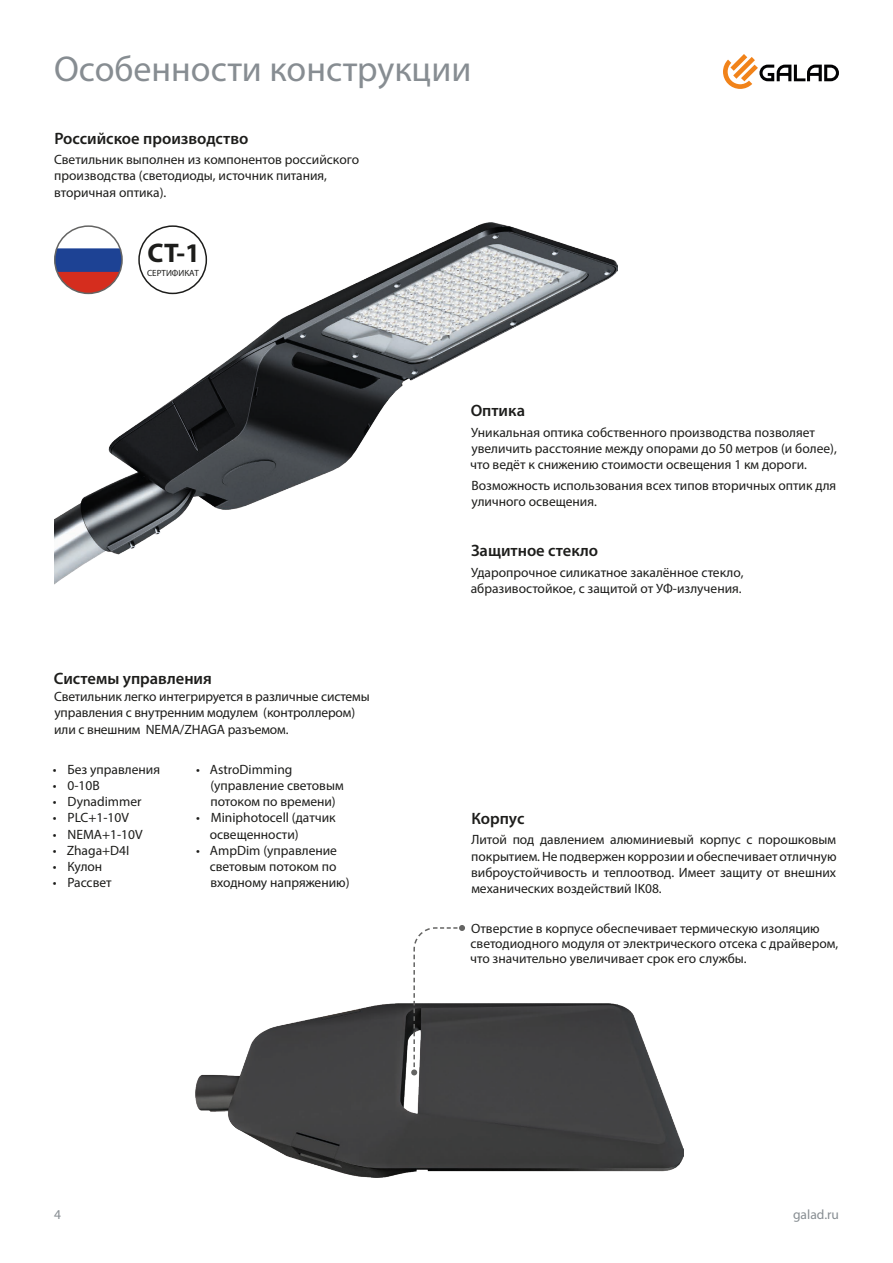
<style>
.page{position:relative;width:893px;height:1263px;background:#fff}
.page>*{position:absolute;margin:0;border:0;box-sizing:border-box;transform-origin:0 0}
.t1{font:36px "Myriad Pro";color:#878d92}
.t2{font:700 27px "Myriad Pro";color:#1d1d1b}
.t3{font:600 16.5px "Myriad Pro";color:#1d1d1b}
.t4{font:13.5px/16.2px "Myriad Pro";color:#1d1d1b}
.t5{font:13.5px "Myriad Pro";color:#878d92}
.t6{font:9px "Myriad Pro";color:#1d1d1b}
</style>
<div class="page">
<img style="left:195px;top:1003px;width:488px;height:174px">
<img style="left:54px;top:223px;width:563px;height:362px">
<svg style="left:723px;top:54px;width:116px;height:35px"></svg>
<div style="left:138px;top:225px;width:69px;height:69px;border:2px solid #1d1d1b;border-radius:50%"></div>
<svg style="left:411px;top:925px;width:54px;height:150px"></svg>
<p class="t1" style="left:54px;top:47px;width:419px">Особенности конструкции</p>
<p class="t3" style="left:54px;top:128px;width:195px">Российское производство</p>
<p class="t4" style="left:54px;top:151px;width:307px">Светильник выполнен из компонентов российского производства (cветодиоды, источник питания, вторичная оптика).</p>
<p class="t2" style="left:147px;top:235px;width:54px">СТ-1</p>
<p class="t6" style="left:147px;top:267px;width:53px">СЕРТИФИКАТ</p>
<p class="t3" style="left:54px;top:668px;width:160px">Системы управления</p>
<p class="t4" style="left:54px;top:688px;width:317px">Светильник легко интегрируется в различные системы управления с внутренним модулем (контроллером) или с внешним NEMA/ZHAGA разъемом.</p>
<p class="t4" style="left:53px;top:761px;width:109px">• Без управления</p>
<p class="t4" style="left:53px;top:777px;width:48px">• 0-10В</p>
<p class="t4" style="left:53px;top:793px;width:90px">• Dynadimmer</p>
<p class="t4" style="left:53px;top:810px;width:77px">• PLC+1-10V</p>
<p class="t4" style="left:53px;top:826px;width:91px">• NEMA+1-10V</p>
<p class="t4" style="left:53px;top:842px;width:78px">• Zhaga+D4I</p>
<p class="t4" style="left:53px;top:858px;width:51px">• Кулон</p>
<p class="t4" style="left:53px;top:874px;width:60px">• Рассвет</p>
<p class="t4" style="left:210px;top:761px;width:135px;text-indent:-14px">• AstroDimming (управление световым потоком по времени)</p>
<p class="t4" style="left:210px;top:810px;width:127px;text-indent:-13px">• Miniphotocell (датчик освещенности)</p>
<p class="t4" style="left:210px;top:842px;width:141px;text-indent:-13px">• AmpDim (управление световым потоком по входному напряжению)</p>
<p class="t3" style="left:471px;top:400px;width:56px">Оптика</p>
<p class="t4" style="left:470px;top:424px;width:368px">Уникальная оптика собственного производства позволяет увеличить расстояние между опорами до 50 метров (и более), что ведёт к снижению стоимости освещения 1 км дороги.</p>
<p class="t4" style="left:471px;top:477px;width:366px">Возможность использования всех типов вторичных оптик для уличного освещения.</p>
<p class="t3" style="left:471px;top:540px;width:129px">Защитное стекло</p>
<p class="t4" style="left:471px;top:564px;width:274px">Ударопрочное силикатное закалённое стекло, абразивостойкое, с защитой от УФ-излучения.</p>
<p class="t3" style="left:471px;top:808px;width:55px">Корпус</p>
<p class="t4" style="left:471px;top:831px;width:367px;text-align:justify">Литой под давлением алюминиевый корпус с порошковым покрытием. Не подвержен коррозии и обеспечивает отличную виброустойчивость и теплоотвод. Имеет защиту от внешних механических воздействий IK08.</p>
<p class="t4" style="left:470px;top:920px;width:369px;line-height:15px">Отверстие в корпусе обеспечивает термическую изоляцию светодиодного модуля от электрического отсека с драйвером, что значительно увеличивает срок его службы.</p>
<p class="t5" style="left:54px;top:1206px;width:8px">4</p>
<p class="t5" style="left:793px;top:1206px;width:47px">galad.ru</p>
</div>
